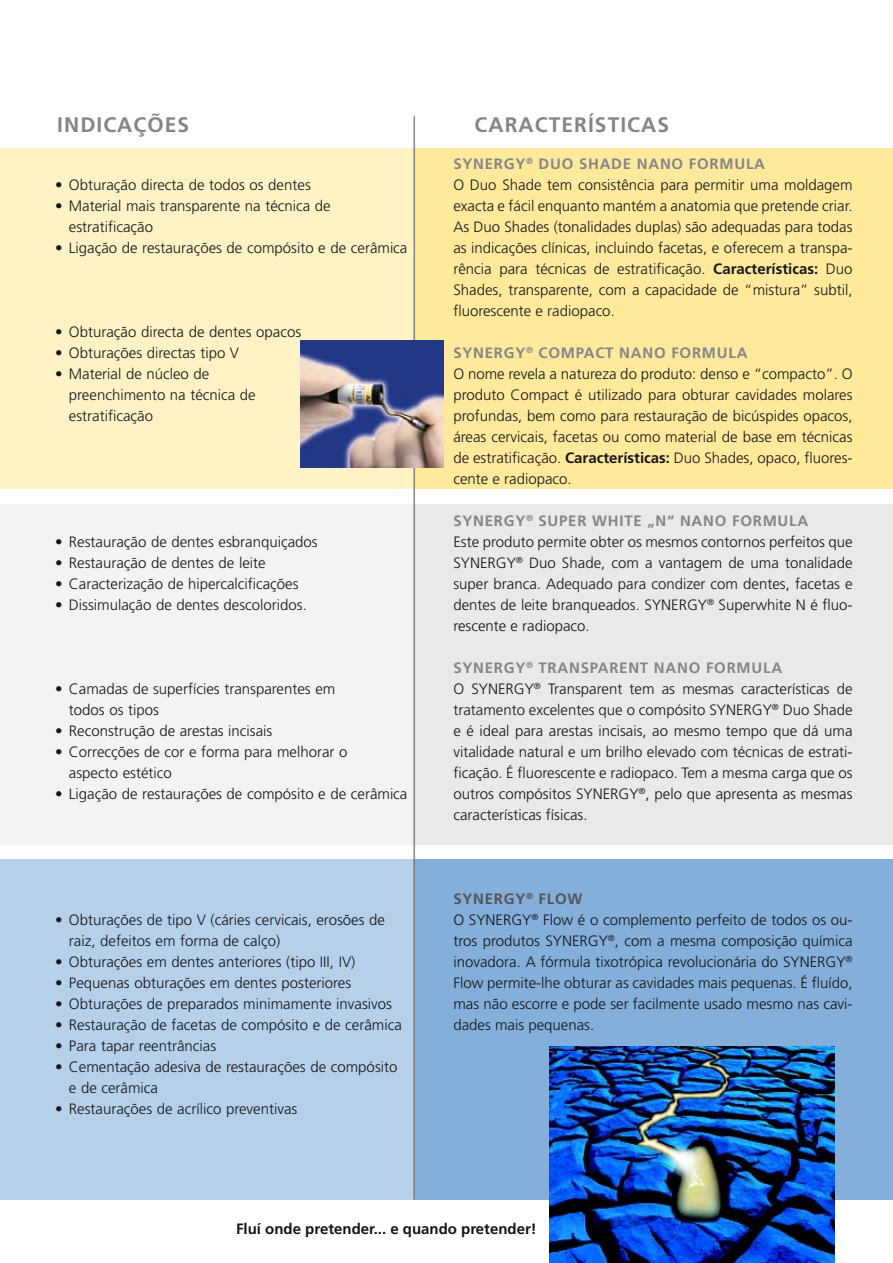
<style>
.page{position:relative;width:893px;height:1263px;background:#fff}
.page>*{position:absolute;margin:0;border:0;box-sizing:border-box;transform-origin:0 0}
.t1{font:700 21px "Frutiger";letter-spacing:.05em;color:#858589}
.t2{font:300 15px/21px "Frutiger";color:#151518}
.t3{font:700 15px "Frutiger";color:#151518}
.s1{font-weight:700;color:#858589}
.s2{font-weight:700}
.s3{font-weight:700;color:#565459}
</style>
<div class="page">
<div style="left:0;top:149px;width:893px;height:340px;background:#fff3c5"></div>
<div style="left:0;top:504px;width:893px;height:340px;background:#f2f3f4"></div>
<div style="left:0;top:859px;width:893px;height:340px;background:#b6d0ea"></div>
<div style="left:414px;top:149px;width:479px;height:340px;background:#ffea9c"></div>
<div style="left:414px;top:504px;width:479px;height:340px;background:#e8e9ea"></div>
<div style="left:414px;top:859px;width:479px;height:340px;background:#83afda"></div>
<img style="left:549px;top:1047px;width:285px;height:216px">
<hr style="left:414px;top:116px;width:1px;height:1083px;background:#858589">
<img style="left:301px;top:340px;width:142px;height:128px">
<h1 class="t1" style="left:57px;top:113px;width:133px">INDICAÇÕES</h1>
<h1 class="t1" style="left:475px;top:113px;width:196px">CARACTERÍSTICAS</h1>
<p class="t2" style="left:55px;top:175px;width:257px">• Obturação directa de todos os dentes</p>
<p class="t2" style="left:69px;top:196px;width:263px;text-indent:-14px">• Material mais transparente na técnica de estratificação</p>
<p class="t2" style="left:55px;top:238px;width:354px">• Ligação de restaurações de compósito e de cerâmica</p>
<p class="t2" style="left:55px;top:322px;width:247px">• Obturação directa de dentes opacos</p>
<p class="t2" style="left:55px;top:343px;width:185px">• Obturações directas tipo V</p>
<p class="t2" style="left:69px;top:364px;width:188px;text-indent:-14px">• Material de núcleo de preenchimento na técnica de estratificação</p>
<p class="t2" style="left:55px;top:532px;width:264px">• Restauração de dentes esbranquiçados</p>
<p class="t2" style="left:55px;top:553px;width:212px">• Restauração de dentes de leite</p>
<p class="t2" style="left:55px;top:574px;width:245px">• Caracterização de hipercalcificações</p>
<p class="t2" style="left:55px;top:595px;width:253px">• Dissimulação de dentes descoloridos.</p>
<p class="t2" style="left:69px;top:679px;width:268px;text-indent:-14px">• Camadas de superfícies transparentes em todos os tipos</p>
<p class="t2" style="left:55px;top:721px;width:219px">• Reconstrução de arestas incisais</p>
<p class="t2" style="left:69px;top:742px;width:280px;text-indent:-14px">• Correcções de cor e forma para melhorar o aspecto estético</p>
<p class="t2" style="left:55px;top:784px;width:354px">• Ligação de restaurações de compósito e de cerâmica</p>
<p class="t2" style="left:69px;top:910px;width:318px;text-indent:-14px">• Obturações de tipo V (cáries cervicais, erosões de raiz, defeitos em forma de calço)</p>
<p class="t2" style="left:55px;top:952px;width:302px">• Obturações em dentes anteriores (tipo III, IV)</p>
<p class="t2" style="left:55px;top:973px;width:297px">• Pequenas obturações em dentes posteriores</p>
<p class="t2" style="left:55px;top:994px;width:338px">• Obturações de preparados minimamente invasivos</p>
<p class="t2" style="left:55px;top:1015px;width:348px">• Restauração de facetas de compósito e de cerâmica</p>
<p class="t2" style="left:55px;top:1036px;width:162px">• Para tapar reentrâncias</p>
<p class="t2" style="left:69px;top:1057px;width:330px;text-indent:-14px">• Cementação adesiva de restaurações de compósito e de cerâmica</p>
<p class="t2" style="left:55px;top:1099px;width:244px">• Restaurações de acrílico preventivas</p>
<p class="t2" style="left:453px;top:154px;width:401px"><span class="s1">SYNERGY</span><sup>®</sup> <span class="s1">DUO SHADE NANO FORMULA<br></span>O Duo Shade tem consistência para permitir uma moldagem exacta e fácil enquanto mantém a anatomia que pretende criar.<br>As Duo Shades (tonalidades duplas) são adequadas para todas as indicações clínicas, incluindo facetas, e oferecem a transpa&shy;rência para técnicas de estratificação. <span class="s2">Características:</span> Duo Shades, transparente, com a capacidade de “mistura” subtil, fluorescente e radiopaco.</p>
<p class="t2" style="left:453px;top:343px;width:401px"><span class="s1">SYNERGY</span><sup>®</sup> <span class="s1">COMPACT NANO FORMULA<br></span>O nome revela a natureza do produto: denso e “compacto”. O produto Compact é utilizado para obturar cavidades molares profundas, bem como para restauração de bicúspides opacos, áreas cervicais, facetas ou como material de base em técnicas de estratificação. <span class="s2">Características:</span> Duo Shades, opaco, fluores&shy;cente e radiopaco.</p>
<p class="t2" style="left:453px;top:511px;width:401px"><span class="s1">SYNERGY</span><sup>®</sup> <span class="s1">SUPER WHITE „N“ NANO FORMULA<br></span>Este produto permite obter os mesmos contornos perfeitos que SYNERGY<sup>®</sup> Duo Shade, com a vantagem de uma tonalidade super branca. Adequado para condizer com dentes, facetas e dentes de leite branqueados. SYNERGY<sup>®</sup> Superwhite N é fluo&shy;rescente e radiopaco.</p>
<p class="t2" style="left:453px;top:658px;width:401px"><span class="s1">SYNERGY</span><sup>®</sup> <span class="s1">TRANSPARENT NANO FORMULA<br></span>O SYNERGY<sup>®</sup> Transparent tem as mesmas características de tratamento excelentes que o compósito SYNERGY<sup>®</sup> Duo Shade e é ideal para arestas incisais, ao mesmo tempo que dá uma vitalidade natural e um brilho elevado com técnicas de estrati&shy;ficação. É fluorescente e radiopaco. Tem a mesma carga que os outros compósitos SYNERGY<sup>®</sup>, pelo que apresenta as mesmas características físicas.</p>
<p class="t2" style="left:453px;top:889px;width:401px"><span class="s3">SYNERGY</span><sup>®</sup> <span class="s3">FLOW<br></span>O SYNERGY<sup>®</sup> Flow é o complemento perfeito de todos os ou&shy;tros produtos SYNERGY<sup>®</sup>, com a mesma composição química inovadora. A fórmula tixotrópica revolucionária do SYNERGY<sup>® </sup>Flow permite-lhe obturar as cavidades mais pequenas. É fluído, mas não escorre e pode ser facilmente usado mesmo nas cavi&shy;dades mais pequenas.</p>
<p class="t3" style="left:236px;top:1220px;width:302px">Fluí onde pretender... e quando pretender!</p>
</div>
